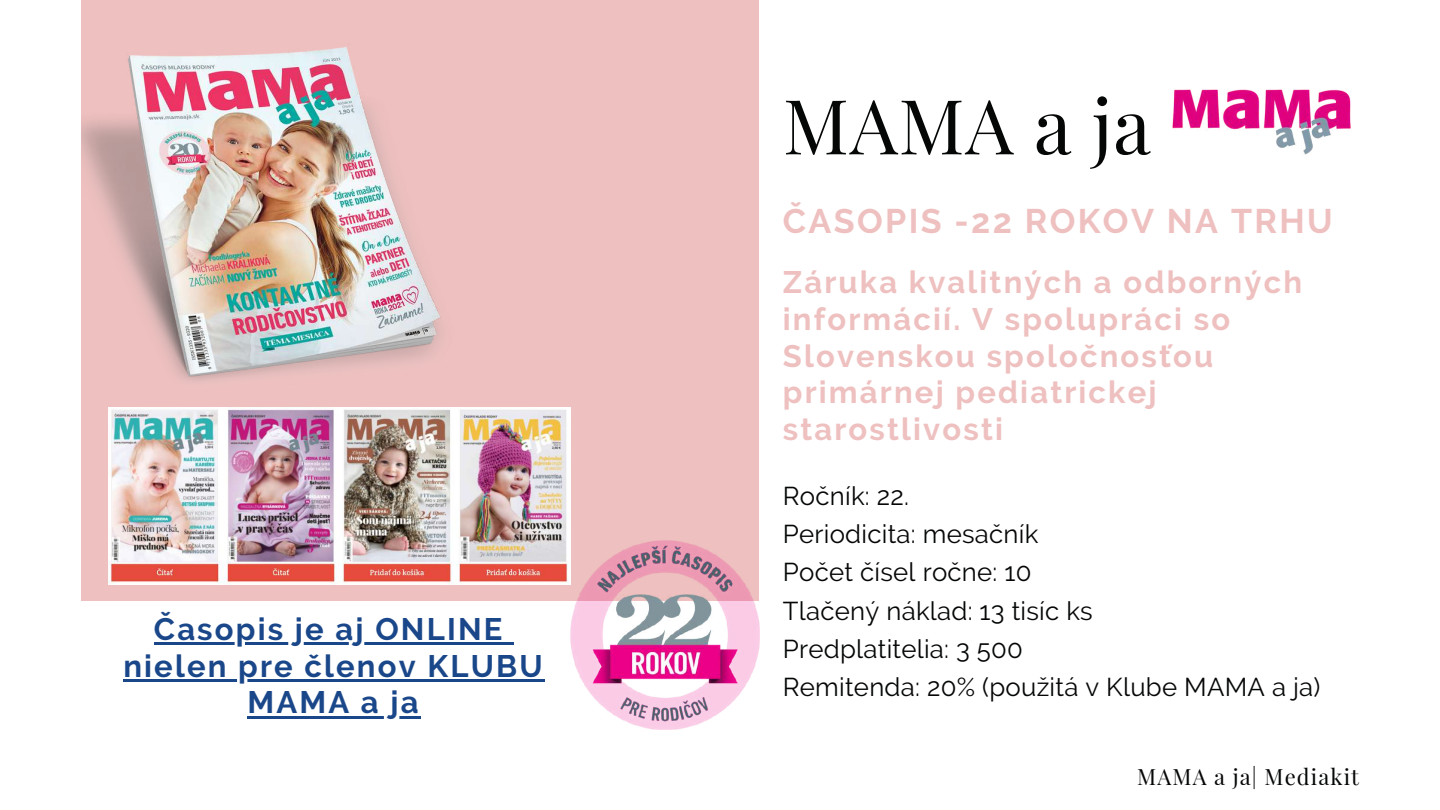
<style>
.page{position:relative;width:1440px;height:810px;background:#fff}
.page>*{position:absolute;margin:0;border:0;box-sizing:border-box;transform-origin:0 0}
.t1{font:76px "Playfair Display";letter-spacing:.01em;color:#050707}
.t2{font:700 34px "Raleway";letter-spacing:.07em;color:#eec0bf}
.t3{font:700 31px/36.8px "Raleway";letter-spacing:.07em;color:#eec0bf}
.t4{font:700 31px/36.8px "Raleway";letter-spacing:.07em;color:#1a4789;text-align:center}
.t5{font:25.7px/38.2px "Raleway";letter-spacing:.01em;color:#050707}
.t6{font:22px "Playfair Display";letter-spacing:.05em;color:#050707}
</style>
<div class="page">
<div style="left:81px;top:0;width:678px;height:600px;background:#eec0bf"></div>
<img style="left:81px;top:47px;width:380px;height:361px">
<img style="left:571px;top:541px;width:188px;height:188px">
<img style="left:1172px;top:89px;width:179px;height:66px">
<img style="left:108px;top:408px;width:463px;height:177px">
<hr style="left:154px;top:642px;width:351px;height:3px;background:#1a4789">
<svg style="left:505px;top:642px;width:9px;height:3px"></svg>
<hr style="left:123px;top:679px;width:422px;height:3px;background:#1a4789">
<hr style="left:247px;top:716px;width:174px;height:3px;background:#1a4789">
<p class="t4" style="left:123px;top:611px;width:421px">Časopis je aj ONLINE nielen pre členov KLUBU<br>MAMA a ja</p>
<h1 class="t1" style="left:783px;top:72px;width:370px">MAMA a ja</h1>
<h2 class="t2" style="left:783px;top:201px;width:551px">ČASOPIS -22 ROKOV NA TRHU</h2>
<p class="t3" style="left:783px;top:264px;width:521px">Záruka kvalitných a odborných informácií. V spolupráci so<br>Slovenskou spoločnosťou primárnej pediatrickej starostlivosti</p>
<p class="t5" style="left:783px;top:477px;width:539px">Ročník: 22.<br>Periodicita: mesačník<br>Počet čísel ročne: 10<br>Tlačený náklad: 13 tisíc ks<br>Predplatitelia: 3 500<br>Remitenda: 20% (použitá v Klube MAMA a ja)</p>
<p class="t6" style="left:1137px;top:762px;width:223px">MAMA a ja| Mediakit</p>
</div>
